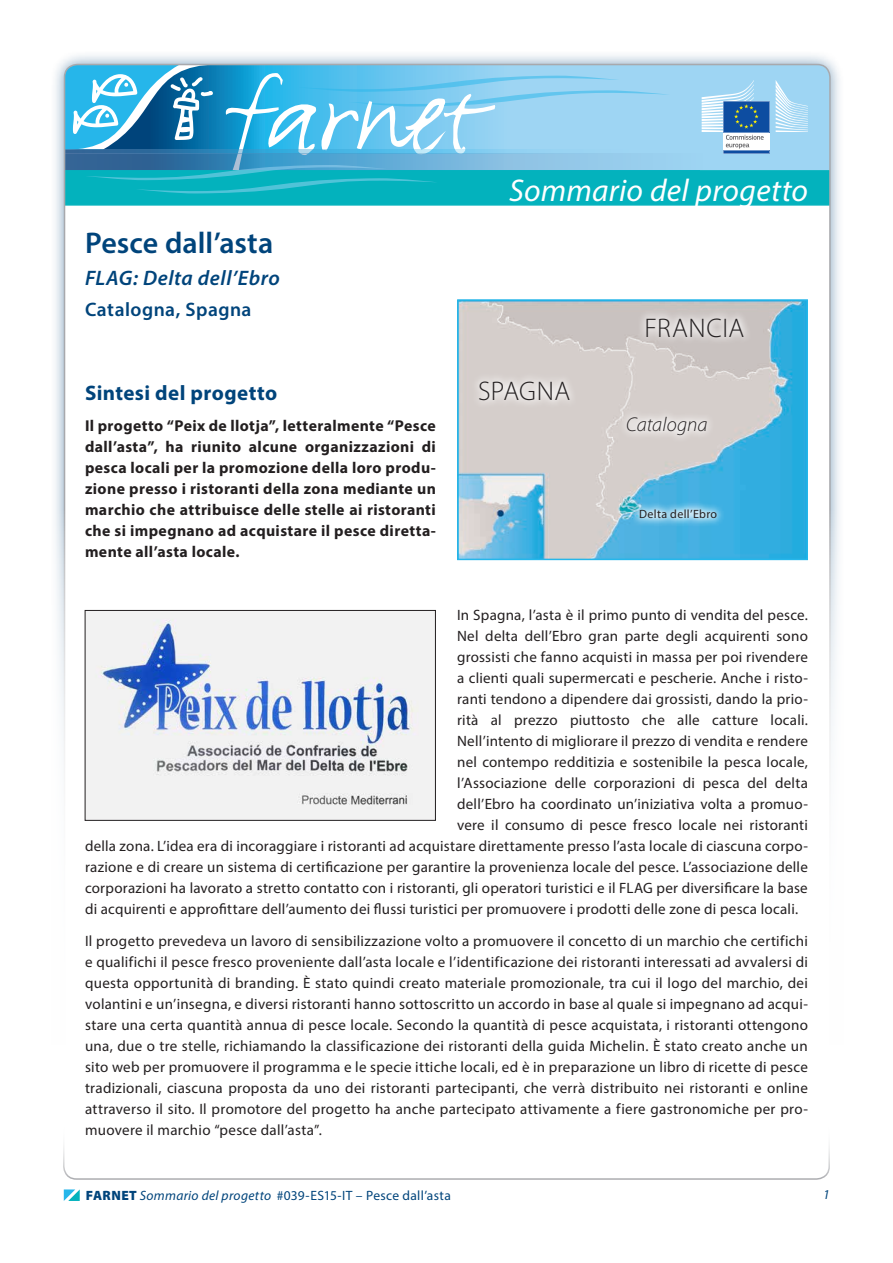
<style>
.page{position:relative;width:893px;height:1263px;background:#fff}
.page>*{position:absolute;margin:0;border:0;box-sizing:border-box;transform-origin:0 0}
.t1{font:italic 31.5px "Myriad Pro";letter-spacing:.01em;color:#fff}
.t2{font:600 30px "Myriad Pro";color:#00447b}
.t3{font:300 27px "Myriad Pro";letter-spacing:.02em;color:#231f20}
.t4{font:italic 600 21px "Myriad Pro";letter-spacing:.025em;color:#00447b}
.t5{font:700 21px "Myriad Pro";letter-spacing:.02em;color:#00447b}
.t6{font:italic 300 19.95px "Myriad Pro";letter-spacing:.005em;color:#231f20}
.t7{font:600 19.5px "Myriad Pro";letter-spacing:.025em;color:#00447b}
.t8{font:700 15.75px/21px "Myriad Pro";letter-spacing:.025em;color:#231f20;text-align:justify}
.t9{font:15px/21px "Myriad Pro";letter-spacing:.015em;color:#231f20;text-align:justify}
.t10{font:13.5px "Myriad Pro";letter-spacing:.02em;color:#00447b}
.t11{font:italic 13.5px "Myriad Pro";color:#00447b}
.t12{font:12px "Myriad Pro";letter-spacing:.03em;color:#231f20}
.s1{font-weight:900}
.s2{font-style:italic}
</style>
<div class="page">
<div style="left:49px;top:49px;width:796px;height:1166px;background:#00447b;opacity:.5"></div>
<div style="left:65px;top:65px;width:765px;height:1135px;background:#fff;border-radius:13px"></div>
<div style="left:670px;top:65px;width:160px;height:105px;background:#9ed5f3"></div>
<div style="left:65px;top:154px;width:638px;height:17px;background:#9cd3f1"></div>
<hr style="left:65px;top:150px;width:638px;height:4px;background:#9ed5f3">
<div style="left:65px;top:170px;width:765px;height:36px;background:#03b2bd;border:2px solid #03b2bd"></div>
<div style="left:0;top:510px;width:893px;height:753px;background:#fff"></div>
<svg style="left:65px;top:65px;width:605px;height:132px"></svg>
<svg style="left:63px;top:1146px;width:767px;height:34px"></svg>
<svg style="left:64px;top:1189px;width:16px;height:12px"></svg>
<svg style="left:776px;top:80px;width:32px;height:52px;background:#b8e0f6"></svg>
<svg style="left:702px;top:80px;width:67px;height:74px"></svg>
<img style="left:87px;top:612px;width:347px;height:207px">
<div style="left:85px;top:610px;width:351px;height:211px;border:1px solid #231f20"></div>
<img style="left:460px;top:302px;width:345px;height:255px">
<div style="left:457px;top:299px;width:351px;height:261px;border:2px solid #26b6ea"></div>
<svg style="left:631px;top:500px;width:95px;height:27px;background:#73c3e7"></svg>
<svg style="left:619px;top:408px;width:97px;height:35px;background:#ddd8d6"></svg>
<svg style="left:471px;top:372px;width:107px;height:37px;background:#ded9d7"></svg>
<svg style="left:637px;top:309px;width:115px;height:36px;background:#d5d0ce"></svg>
<h2 class="t2" style="left:85px;top:223px;width:190px">Pesce dall’asta</h2>
<h3 class="t4" style="left:85px;top:265px;width:196px">FLAG: Delta dell’Ebro</h3>
<h3 class="t7" style="left:85px;top:297px;width:168px">Catalogna, Spagna</h3>
<h3 class="t5" style="left:85px;top:379px;width:194px">Sintesi del progetto</h3>
<p class="t8" style="left:85px;top:415px;width:352px">Il progetto “Peix de llotja”, letteralmente “Pesce dall’asta”, ha riunito alcune organizzazioni di pesca locali per la promozione della loro produ&shy;zione presso i ristoranti della zona mediante un marchio che attribuisce delle stelle ai ristoranti che si impegnano ad acquistare il pesce diretta&shy;mente all’asta locale.</p>
<h1 class="t1" style="left:509px;top:171px;width:300px">Sommario del progetto</h1>
<h3 class="t3" style="left:478px;top:374px;width:94px">SPAGNA</h3>
<h3 class="t3" style="left:644px;top:311px;width:102px">FRANCIA</h3>
<h3 class="t6" style="left:626px;top:412px;width:83px">Catalogna</h3>
<p class="t12" style="left:639px;top:506px;width:80px">Delta dell’Ebro</p>
<p class="t9" style="left:457px;top:604px;width:352px">In Spagna, l’asta è il primo punto di vendita del pesce.</p>
<p class="t9" style="left:457px;top:625px;width:352px">Nel delta dell’Ebro gran parte degli acquirenti sono</p>
<p class="t9" style="left:457px;top:646px;width:352px">grossisti che fanno acquisti in massa per poi rivendere</p>
<p class="t9" style="left:457px;top:667px;width:352px">a clienti quali supermercati e pescherie. Anche i risto-</p>
<p class="t9" style="left:457px;top:688px;width:352px">ranti tendono a dipendere dai grossisti, dando la prio-</p>
<p class="t9" style="left:457px;top:709px;width:352px">rità al prezzo piuttosto che alle catture locali.</p>
<p class="t9" style="left:457px;top:730px;width:352px">Nell’intento di migliorare il prezzo di vendita e rendere</p>
<p class="t9" style="left:457px;top:751px;width:352px">nel contempo redditizia e sostenibile la pesca locale,</p>
<p class="t9" style="left:457px;top:772px;width:352px">l’Associazione delle corporazioni di pesca del delta</p>
<p class="t9" style="left:457px;top:793px;width:352px">dell’Ebro ha coordinato un’iniziativa volta a promuo-</p>
<p class="t9" style="left:457px;top:814px;width:352px">vere il consumo di pesce fresco locale nei ristoranti</p>
<p class="t9" style="left:85px;top:835px;width:724px">della zona. L’idea era di incoraggiare i ristoranti ad acquistare direttamente presso l’asta locale di ciascuna corpo-</p>
<p class="t9" style="left:85px;top:856px;width:724px">razione e di creare un sistema di certificazione per garantire la provenienza locale del pesce. L’associazione delle</p>
<p class="t9" style="left:85px;top:877px;width:724px">corporazioni ha lavorato a stretto contatto con i ristoranti, gli operatori turistici e il FLAG per diversificare la base</p>
<p class="t9" style="left:85px;top:898px;width:715px">di acquirenti e approfittare dell’aumento dei flussi turistici per promuovere i prodotti delle zone di pesca locali.</p>
<p class="t9" style="left:85px;top:930px;width:724px">Il progetto prevedeva un lavoro di sensibilizzazione volto a promuovere il concetto di un marchio che certifichi e qualifichi il pesce fresco proveniente dall’asta locale e l’identificazione dei ristoranti interessati ad avvalersi di questa opportunità di branding. È stato quindi creato materiale promozionale, tra cui il logo del marchio, dei volantini e un’insegna, e diversi ristoranti hanno sottoscritto un accordo in base al quale si impegnano ad acqui&shy;stare una certa quantità annua di pesce locale. Secondo la quantità di pesce acquistata, i ristoranti ottengono una, due o tre stelle, richiamando la classificazione dei ristoranti della guida Michelin. È stato creato anche un sito web per promuovere il programma e le specie ittiche locali, ed è in preparazione un libro di ricette di pesce tradizionali, ciascuna proposta da uno dei ristoranti partecipanti, che verrà distribuito nei ristoranti e online attraverso il sito. Il promotore del progetto ha anche partecipato attivamente a fiere gastronomiche per pro&shy;muovere il marchio “pesce dall’asta”.</p>
<p class="t10" style="left:86px;top:1187px;width:366px"><span class="s1">FARNET</span> <span class="s2">Sommario del progetto</span> #039-ES15-IT – Pesce dall’asta</p>
<p class="t11" style="left:823px;top:1186px;width:8px">1</p>
</div>
